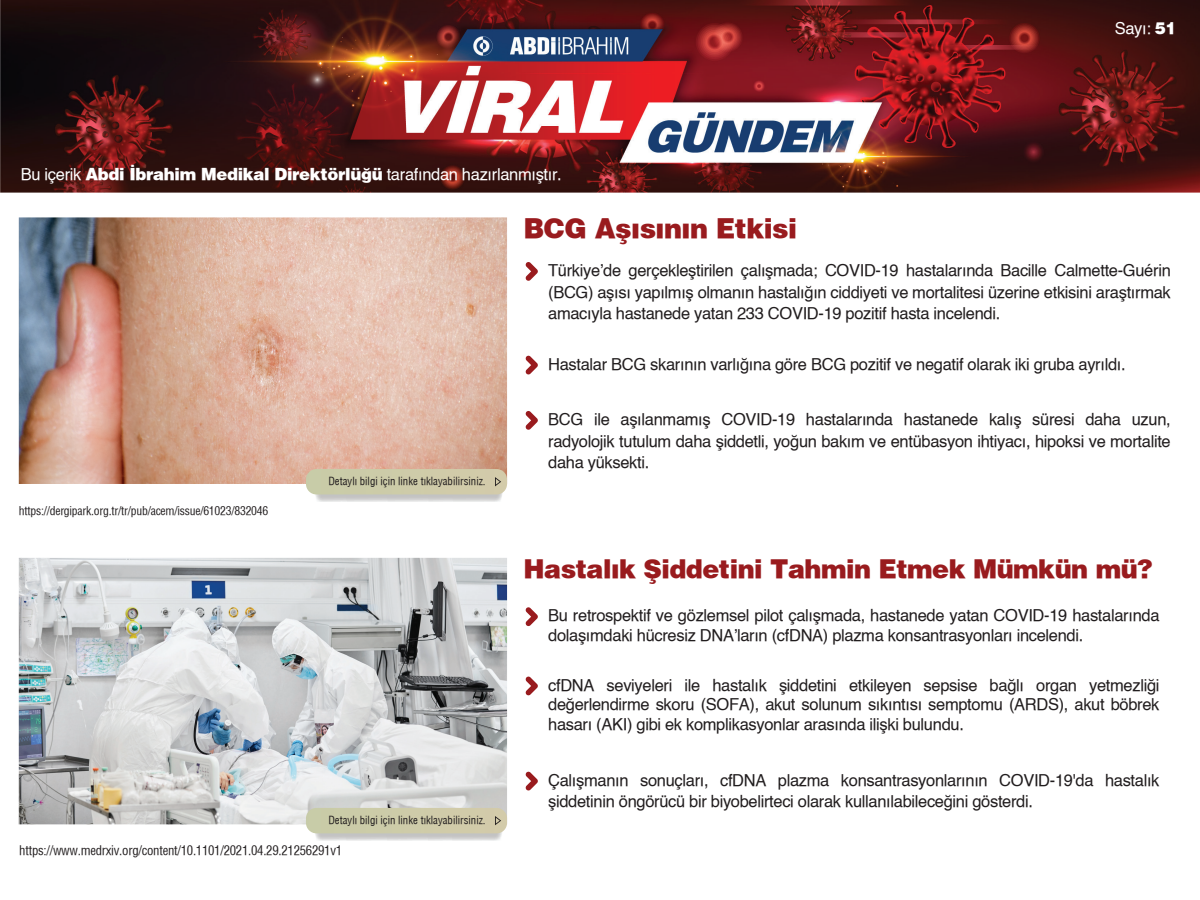
<style>
.page{position:relative;width:1200px;height:900px;background:#fff}
.page>*{position:absolute;margin:0;border:0;box-sizing:border-box;transform-origin:0 0}
.t1{font:27px "Helvetica X Black";letter-spacing:-.02em;color:#991b1e}
.t2{font:25.5px "Helvetica X Black";letter-spacing:-.02em;color:#991b1e}
.t3{font:16.5px/21.5px "Helvetica X Book";letter-spacing:-.02em;color:#211d1e;text-align:justify}
.t4{font:16.5px "Helvetica X Book";letter-spacing:-.02em;color:#fff}
.t5{font:12.75px "Helvetica T Condenced";letter-spacing:-.02em;color:#211d1e}
.t6{font:11.7px "Helvetica T Condenced";letter-spacing:-.02em;color:#211d1e}
.t7{font:10.8px "Helvetica Condensed X Book";color:#211d1e}
.s1{font-family:"Helvetica X Black"}
</style>
<div class="page">
<img style="left:0;top:0;width:1200px;height:825px">
<svg style="left:525px;top:262px;width:13px;height:19px"></svg>
<svg style="left:525px;top:356px;width:13px;height:19px"></svg>
<svg style="left:525px;top:411px;width:13px;height:19px"></svg>
<svg style="left:525px;top:607px;width:13px;height:19px"></svg>
<svg style="left:525px;top:677px;width:13px;height:19px"></svg>
<svg style="left:525px;top:772px;width:13px;height:19px"></svg>
<img style="left:19px;top:558px;width:488px;height:266px">
<img style="left:314px;top:833px;width:188px;height:8px">
<div style="left:306px;top:808px;width:201px;height:25px;background:#cecba9"></div>
<img style="left:19px;top:217px;width:488px;height:267px">
<img style="left:312px;top:494px;width:193px;height:8px">
<div style="left:306px;top:469px;width:201px;height:25px;background:#cecba9"></div>
<p class="t4" style="left:21px;top:163px;width:543px">Bu içerik <span class="s1">Abdi İbrahim Medikal Direktörlüğü</span> tarafından hazırlanmıştır.</p>
<h1 class="t1" style="left:524px;top:210px;width:275px">BCG Aşısının Etkisi</h1>
<p class="t4" style="left:1115px;top:17px;width:63px">Sayı: <span class="s1">51</span></p>
<p class="t6" style="left:19px;top:503px;width:251px">https://dergipark.org.tr/tr/pub/acem/issue/61023/832046</p>
<p class="t7" style="left:328px;top:475px;width:159px">Detaylı bilgi için linke tıklayabilirsiniz.</p>
<p class="t7" style="left:328px;top:814px;width:159px">Detaylı bilgi için linke tıklayabilirsiniz.</p>
<p class="t5" style="left:19px;top:842px;width:324px">https://www.medrxiv.org/content/10.1101/2021.04.29.21256291v1</p>
<p class="t3" style="left:548px;top:261px;width:624px">Türkiye’de gerçekleştirilen çalışmada; COVID-19 hastalarında Bacille Calmette-Guérin (BCG) aşısı yapılmış olmanın hastalığın ciddiyeti ve mortalitesi üzerine etkisini araştırmak amacıyla hastanede yatan 233 COVID-19 pozitif hasta incelendi.</p>
<p class="t3" style="left:548px;top:355px;width:579px">Hastalar BCG skarının varlığına göre BCG pozitif ve negatif olarak iki gruba ayrıldı.</p>
<p class="t3" style="left:548px;top:410px;width:624px">BCG ile aşılanmamış COVID-19 hastalarında hastanede kalış süresi daha uzun, radyolojik tutulum daha şiddetli, yoğun bakım ve entübasyon ihtiyacı, hipoksi ve mortalite daha yüksekti.</p>
<h2 class="t2" style="left:524px;top:552px;width:631px">Hastalık Şiddetini Tahmin Etmek Mümkün mü?</h2>
<p class="t3" style="left:548px;top:607px;width:613px;line-height:19.8px">Bu retrospektif ve gözlemsel pilot çalışmada, hastanede yatan COVID-19 hastalarında dolaşımdaki hücresiz DNA’ların (cfDNA) plazma konsantrasyonları incelendi.</p>
<p class="t3" style="left:548px;top:676px;width:613px;line-height:19.8px">cfDNA seviyeleri ile hastalık şiddetini etkileyen sepsise bağlı organ yetmezliği değerlendirme skoru (SOFA), akut solunum sıkıntısı semptomu (ARDS), akut böbrek hasarı (AKI) gibi ek komplikasyonlar arasında ilişki bulundu.</p>
<p class="t3" style="left:548px;top:770px;width:613px">Çalışmanın sonuçları, cfDNA plazma konsantrasyonlarının COVID-19'da hastalık şiddetinin öngörücü bir biyobelirteci olarak kullanılabileceğini gösterdi.</p>
</div>
